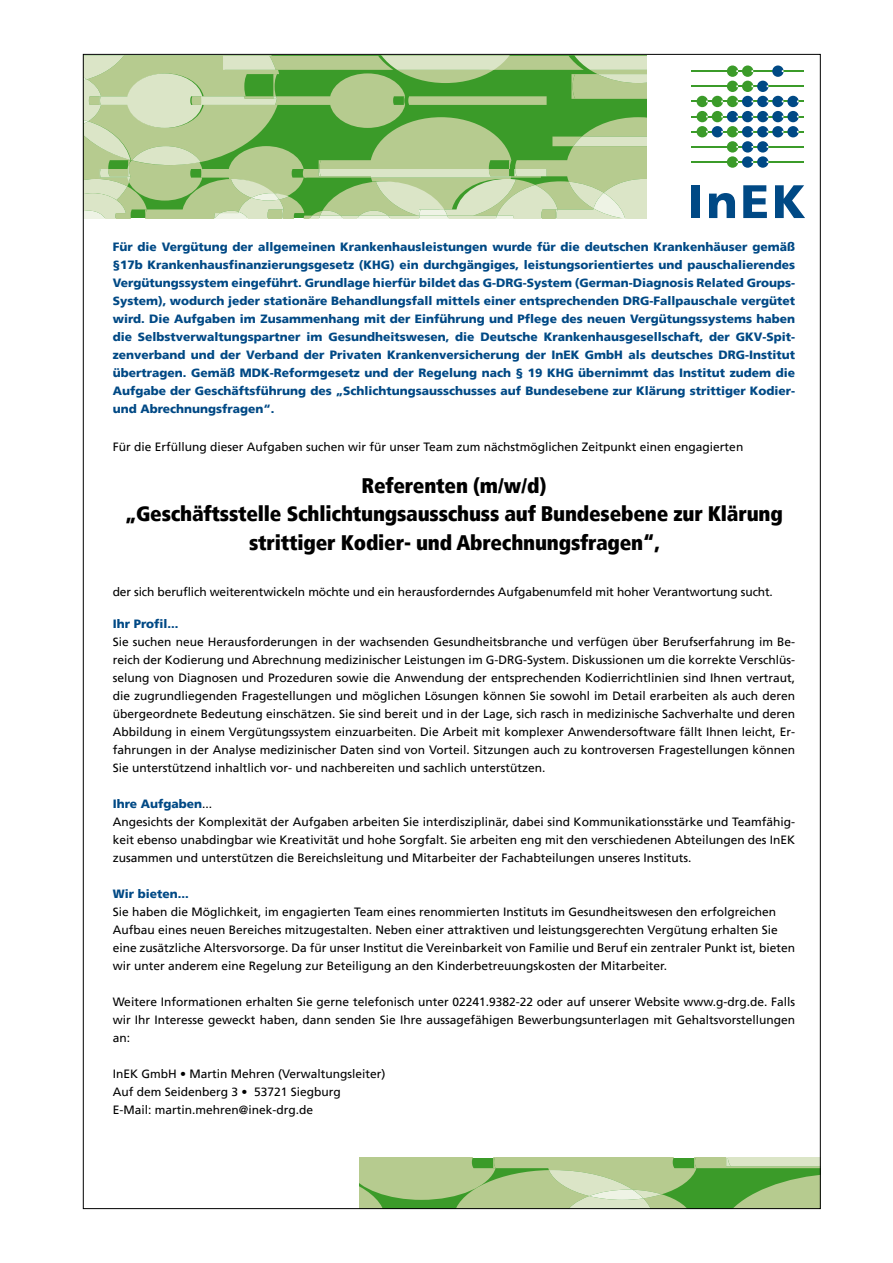
<style>
.page{position:relative;width:893px;height:1263px;background:#fff}
.page>*{position:absolute;margin:0;border:0;box-sizing:border-box;transform-origin:0 0}
.t1{font:900 condensed 21px/28.5px "Frutiger";letter-spacing:-.01em;color:#000;text-align:center}
.t2{font:12px/18px "Frutiger";color:#000}
.t3{font:900 12px/18px "Frutiger";color:#004985;text-align:justify}
.s1{font-weight:900;color:#004985}
</style>
<div class="page">
<svg style="left:359px;top:1158px;width:460px;height:49px"></svg>
<svg style="left:85px;top:56px;width:562px;height:162px"></svg>
<hr style="left:691px;top:70px;width:113px;height:2px;background:#3b9b29">
<div style="left:691px;top:185px;width:9px;height:33px;background:#004985"></div>
<svg style="left:709px;top:193px;width:26px;height:25px"></svg>
<svg style="left:743px;top:185px;width:24px;height:33px"></svg>
<svg style="left:775px;top:185px;width:30px;height:33px"></svg>
<div style="left:727px;top:65px;width:11px;height:12px;background:#3b9b29;border-radius:50%"></div>
<div style="left:742px;top:65px;width:11px;height:12px;background:#3b9b29;border-radius:50%"></div>
<svg style="left:772px;top:65px;width:12px;height:12px"></svg>
<hr style="left:691px;top:85px;width:113px;height:2px;background:#3b9b29">
<div style="left:727px;top:81px;width:11px;height:11px;background:#3b9b29;border-radius:50%"></div>
<div style="left:742px;top:81px;width:11px;height:11px;background:#3b9b29;border-radius:50%"></div>
<div style="left:757px;top:81px;width:11px;height:11px;background:#004985;border-radius:50%"></div>
<hr style="left:691px;top:101px;width:113px;height:1px;background:#3b9b29">
<div style="left:727px;top:96px;width:11px;height:11px;background:#3b9b29;border-radius:50%"></div>
<div style="left:712px;top:96px;width:11px;height:11px;background:#3b9b29;border-radius:50%"></div>
<div style="left:697px;top:96px;width:11px;height:11px;background:#3b9b29;border-radius:50%"></div>
<div style="left:742px;top:96px;width:11px;height:11px;background:#004985;border-radius:50%"></div>
<div style="left:757px;top:96px;width:11px;height:11px;background:#004985;border-radius:50%"></div>
<svg style="left:772px;top:96px;width:12px;height:11px"></svg>
<div style="left:787px;top:96px;width:12px;height:11px;background:#004985;border-radius:50%"></div>
<hr style="left:691px;top:116px;width:113px;height:1px;background:#3b9b29">
<div style="left:727px;top:111px;width:11px;height:11px;background:#004985;border-radius:50%"></div>
<div style="left:712px;top:111px;width:11px;height:11px;background:#3b9b29;border-radius:50%"></div>
<div style="left:697px;top:111px;width:11px;height:11px;background:#3b9b29;border-radius:50%"></div>
<div style="left:742px;top:111px;width:11px;height:11px;background:#004985;border-radius:50%"></div>
<div style="left:757px;top:111px;width:11px;height:11px;background:#004985;border-radius:50%"></div>
<svg style="left:772px;top:111px;width:12px;height:11px"></svg>
<div style="left:787px;top:111px;width:12px;height:11px;background:#004985;border-radius:50%"></div>
<hr style="left:691px;top:131px;width:113px;height:2px;background:#3b9b29">
<div style="left:727px;top:126px;width:11px;height:11px;background:#3b9b29;border-radius:50%"></div>
<div style="left:712px;top:126px;width:11px;height:11px;background:#004985;border-radius:50%"></div>
<div style="left:697px;top:126px;width:11px;height:11px;background:#3b9b29;border-radius:50%"></div>
<div style="left:742px;top:126px;width:11px;height:11px;background:#004985;border-radius:50%"></div>
<div style="left:757px;top:126px;width:11px;height:11px;background:#004985;border-radius:50%"></div>
<div style="left:772px;top:126px;width:12px;height:11px;background:#004985;border-radius:50%"></div>
<div style="left:787px;top:126px;width:12px;height:11px;background:#004985;border-radius:50%"></div>
<hr style="left:691px;top:146px;width:113px;height:2px;background:#3b9b29">
<div style="left:727px;top:141px;width:11px;height:12px;background:#3b9b29;border-radius:50%"></div>
<div style="left:742px;top:141px;width:11px;height:12px;background:#004985;border-radius:50%"></div>
<div style="left:757px;top:141px;width:11px;height:12px;background:#004985;border-radius:50%"></div>
<hr style="left:691px;top:161px;width:113px;height:2px;background:#3b9b29">
<div style="left:727px;top:156px;width:11px;height:12px;background:#3b9b29;border-radius:50%"></div>
<div style="left:742px;top:156px;width:11px;height:12px;background:#004985;border-radius:50%"></div>
<div style="left:757px;top:156px;width:11px;height:12px;background:#004985;border-radius:50%"></div>
<p class="t3" style="left:113px;top:238px;width:684px">Für die Vergütung der allgemeinen Krankenhausleistungen wurde für die deutschen Krankenhäuser gemäß §17b Krankenhausfinanzierungsgesetz (KHG) ein durchgängiges, leistungsorientiertes und pauschalierendes Vergütungssystem eingeführt. Grundlage hierfür bildet das G-DRG-System (German-Diagnosis Related Groups-System), wodurch jeder stationäre Behandlungsfall mittels einer entsprechenden DRG-Fallpauschale vergütet wird. Die Aufgaben im Zusammenhang mit der Einführung und Pflege des neuen Vergütungssystems haben die Selbstverwaltungspartner im Gesundheitswesen, die Deutsche Krankenhausgesellschaft, der GKV-Spit&shy;zenverband und der Verband der Privaten Krankenversicherung der InEK GmbH als deutsches DRG-Institut übertragen. Gemäß MDK-Reformgesetz und der Regelung nach § 19 KHG übernimmt das Institut zudem die Aufgabe der Geschäftsführung des „Schlichtungsausschusses auf Bundesebene zur Klärung strittiger Kodier&shy;und Abrechnungsfragen“.</p>
<p class="t2" style="left:113px;top:438px;width:632px">Für die Erfüllung dieser Aufgaben suchen wir für unser Team zum nächstmöglichen Zeitpunkt einen engagierten</p>
<h1 class="t1" style="left:125px;top:471px;width:659px">Referenten (m/w/d)<br>„Geschäftsstelle Schlichtungsausschuss auf Bundesebene zur Klärung strittiger Kodier- und Abrechnungsfragen“,</h1>
<p class="t2" style="left:113px;top:583px;width:662px">der sich beruflich weiterentwickeln möchte und ein herausforderndes Aufgabenumfeld mit hoher Verantwortung sucht.</p>
<p class="t3" style="left:113px;top:614px;width:67px">Ihr Profil...</p>
<p class="t2" style="left:113px;top:633px;width:684px;text-align:justify">Sie suchen neue Herausforderungen in der wachsenden Gesundheitsbranche und verfügen über Berufserfahrung im Be&shy;reich der Kodierung und Abrechnung medizinischer Leistungen im G-DRG-System. Diskussionen um die korrekte Verschlüs&shy;selung von Diagnosen und Prozeduren sowie die Anwendung der entsprechenden Kodierrichtlinien sind Ihnen vertraut, die zugrundliegenden Fragestellungen und möglichen Lösungen können Sie sowohl im Detail erarbeiten als auch deren übergeordnete Bedeutung einschätzen. Sie sind bereit und in der Lage, sich rasch in medizinische Sachverhalte und deren Abbildung in einem Vergütungssystem einzuarbeiten. Die Arbeit mit komplexer Anwendersoftware fällt Ihnen leicht, Er&shy;fahrungen in der Analyse medizinischer Daten sind von Vorteil. Sitzungen auch zu kontroversen Fragestellungen können Sie unterstützend inhaltlich vor- und nachbereiten und sachlich unterstützen.</p>
<p class="t2" style="left:113px;top:795px;width:684px"><span class="s1">Ihre Aufgaben</span>...<br>Angesichts der Komplexität der Aufgaben arbeiten Sie interdisziplinär, dabei sind Kommunikationsstärke und Teamfähig&shy;keit ebenso unabdingbar wie Kreativität und hohe Sorgfalt. Sie arbeiten eng mit den verschiedenen Abteilungen des InEK zusammen und unterstützen die Bereichsleitung und Mitarbeiter der Fachabteilungen unseres Instituts.</p>
<p class="t3" style="left:113px;top:884px;width:78px">Wir bieten...</p>
<p class="t2" style="left:113px;top:903px;width:684px">Sie haben die Möglichkeit, im engagierten Team eines renommierten Instituts im Gesundheitswesen den erfolgreichen Aufbau eines neuen Bereiches mitzugestalten. Neben einer attraktiven und leistungsgerechten Vergütung erhalten Sie eine zusätzliche Altersvorsorge. Da für unser Institut die Vereinbarkeit von Familie und Beruf ein zentraler Punkt ist, bieten wir unter anderem eine Regelung zur Beteiligung an den Kinderbetreuungskosten der Mitarbeiter.</p>
<p class="t2" style="left:113px;top:993px;width:684px;text-align:justify">Weitere Informationen erhalten Sie gerne telefonisch unter 02241.9382-22 oder auf unserer Website www.g-drg.de. Falls wir Ihr Interesse geweckt haben, dann senden Sie Ihre aussagefähigen Bewerbungsunterlagen mit Gehaltsvorstellungen an:</p>
<p class="t2" style="left:113px;top:1065px;width:274px">InEK GmbH • Martin Mehren (Verwaltungsleiter)<br>Auf dem Seidenberg 3 • 53721 Siegburg<br>E-Mail: martin.mehren@inek-drg.de</p>
</div>
